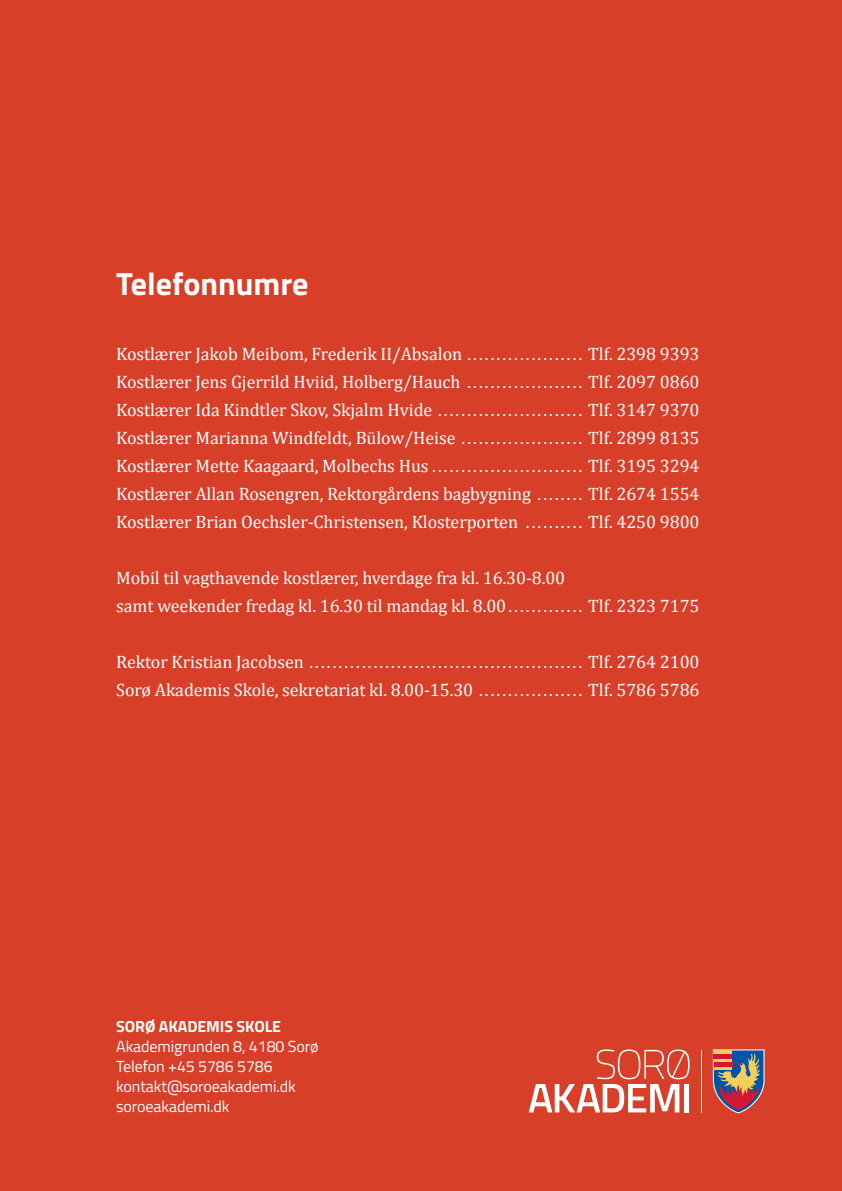
<style>
.page{position:relative;width:842px;height:1191px;background:#d73f29}
.page>*{position:absolute;margin:0;border:0;box-sizing:border-box;transform-origin:0 0}
.Rub{font:700 32px "Titillium Web";color:#fff}
.Brød{font:18px "Cambria";letter-spacing:-.005em;color:#fff}
.Brød-2{font:16px "Titillium Web";letter-spacing:-.005em;color:#fff}
.Brød-3{font:700 16px "Titillium Web";letter-spacing:-.005em;color:#fff}
</style>
<div class="page">
<svg style="left:529px;top:1049px;width:161px;height:63px"></svg>
<hr style="left:701px;top:1050px;width:1px;height:62px;background:#fff">
<svg style="left:713px;top:1049px;width:52px;height:64px;background:#966b6d"></svg>
<p class="Rub" style="left:116px;top:259px;width:194px">Telefonnumre</p>
<p class="Brød" style="left:116px;top:343px;width:585px">Kostlærer Jakob Meibom, Frederik II/Absalon .................... Tlf. 2398 9393</p>
<p class="Brød" style="left:116px;top:371px;width:585px">Kostlærer Jens Gjerrild Hviid, Holberg/Hauch .................... Tlf. 2097 0860</p>
<p class="Brød" style="left:116px;top:399px;width:585px">Kostlærer Ida Kindtler Skov, Skjalm Hvide ......................... Tlf. 3147 9370</p>
<p class="Brød" style="left:116px;top:427px;width:585px">Kostlærer Marianna Windfeldt, Bülow/Heise ..................... Tlf. 2899 8135</p>
<p class="Brød" style="left:116px;top:455px;width:585px">Kostlærer Mette Kaagaard, Molbechs Hus .......................... Tlf. 3195 3294</p>
<p class="Brød" style="left:116px;top:483px;width:585px">Kostlærer Allan Rosengren, Rektorgårdens bagbygning ........ Tlf. 2674 1554</p>
<p class="Brød" style="left:116px;top:511px;width:585px">Kostlærer Brian Oechsler-Christensen, Klosterporten .......... Tlf. 4250 9800</p>
<p class="Brød" style="left:116px;top:567px;width:450px">Mobil til vagthavende kostlærer, hverdage fra kl. 16.30-8.00</p>
<p class="Brød" style="left:116px;top:595px;width:585px">samt weekender fredag kl. 16.30 til mandag kl. 8.00............. Tlf. 2323 7175</p>
<p class="Brød" style="left:116px;top:651px;width:585px">Rektor Kristian Jacobsen ............................................... Tlf. 2764 2100</p>
<p class="Brød" style="left:116px;top:679px;width:585px">Sorø Akademis Skole, sekretariat kl. 8.00-15.30 .................. Tlf. 5786 5786</p>
<p class="Brød-3" style="left:116px;top:1014px;width:166px">SORØ AKADEMIS SKOLE</p>
<p class="Brød-2" style="left:116px;top:1035px;width:204px">Akademigrunden 8, 4180 Sorø</p>
<p class="Brød-2" style="left:116px;top:1055px;width:158px">Telefon +45 5786 5786</p>
<p class="Brød-2" style="left:116px;top:1075px;width:181px">kontakt@soroeakademi.dk</p>
<p class="Brød-2" style="left:116px;top:1095px;width:115px">soroeakademi.dk</p>
</div>
